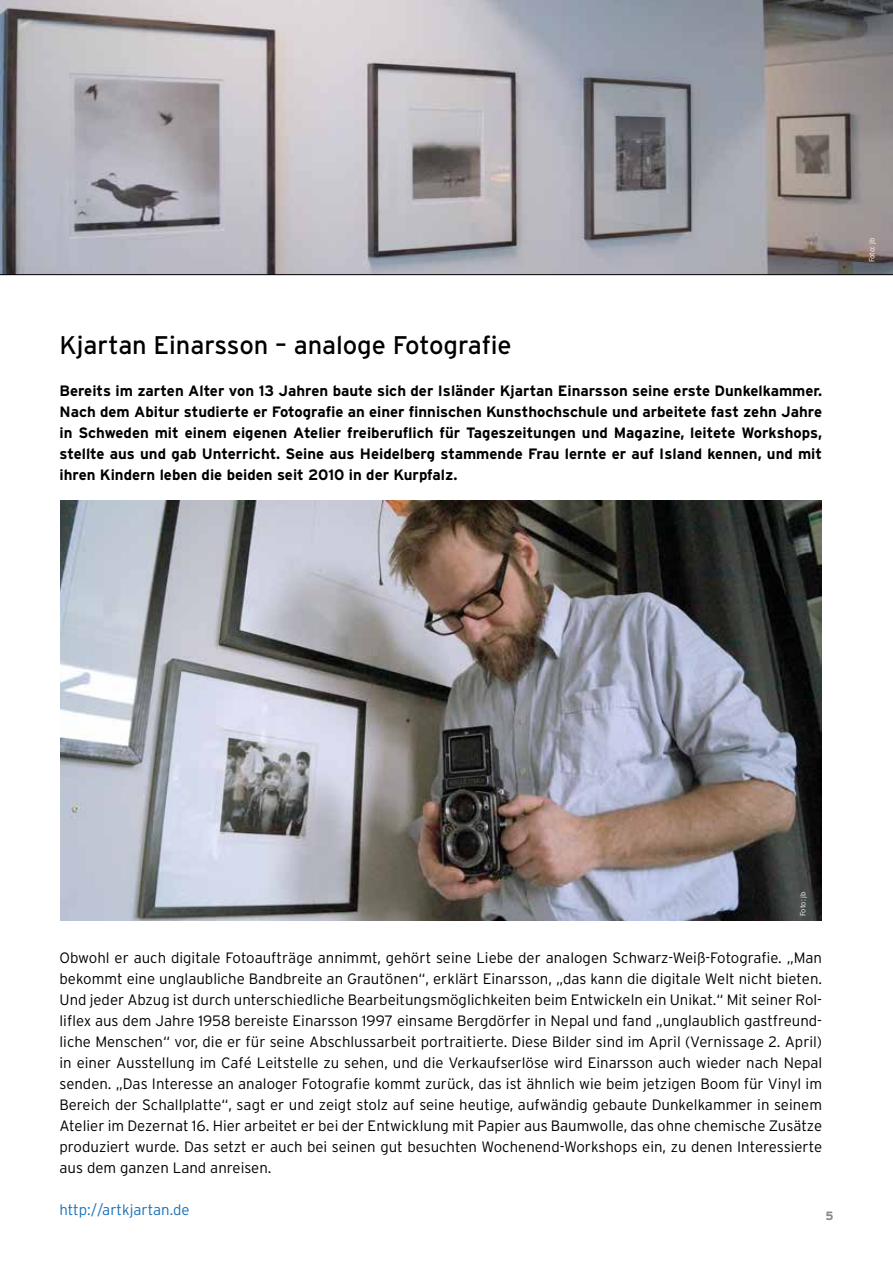
<style>
.page{position:relative;width:893px;height:1263px;background:#fff}
.page>*{position:absolute;margin:0;border:0;box-sizing:border-box;transform-origin:0 0}
.t1{font:25.5px "Interstate";color:#000}
.t2{font:300 15px/21px "Interstate";color:#000;text-align:justify}
.t3{font:700 15px/21px "Interstate";color:#000;text-align:justify}
.t4{font:300 15px "Interstate";color:#1a70b8}
.t5{font:700 12px "Interstate";color:#878786}
.t6{font:300 7.5px "Interstate";letter-spacing:-.02em;color:#fff}
</style>
<div class="page">
<img style="left:0;top:0;width:893px;height:274px">
<img style="left:60px;top:501px;width:761px;height:420px">
<hr style="left:0;top:274px;width:893px;height:1px;background:#000">
<h1 class="t1" style="left:60px;top:329px;width:454px">Kjartan Einarsson – analoge Fotografie</h1>
<p class="t3" style="left:60px;top:380px;width:764px">Bereits im zarten Alter von 13 Jahren baute sich der Isländer Kjartan Einarsson seine erste Dunkelkammer.<br>Nach dem Abitur studierte er Fotografie an einer finnischen Kunsthochschule und arbeitete fast zehn Jahre in Schweden mit einem eigenen Atelier freiberuflich für Tageszeitungen und Magazine, leitete Workshops, stellte aus und gab Unterricht. Seine aus Heidelberg stammende Frau lernte er auf Island kennen, und mit ihren Kindern leben die beiden seit 2010 in der Kurpfalz.</p>
<p class="t6" style="left:867px;top:262px;width:26px;rotate:-90deg">Foto: jb</p>
<p class="t6" style="left:798px;top:916px;width:26px;rotate:-90deg">Foto: jb</p>
<p class="t2" style="left:60px;top:947px;width:764px">Obwohl er auch digitale Fotoaufträge annimmt, gehört seine Liebe der analogen Schwarz-Weiß-Fotografie. „Man bekommt eine unglaubliche Bandbreite an Grautönen“, erklärt Einarsson, „das kann die digitale Welt nicht bieten.<br>Und jeder Abzug ist durch unterschiedliche Bearbeitungsmöglichkeiten beim Entwickeln ein Unikat.“ Mit seiner Rol&shy;liflex aus dem Jahre 1958 bereiste Einarsson 1997 einsame Bergdörfer in Nepal und fand „unglaublich gastfreund&shy;liche Menschen“ vor, die er für seine Abschlussarbeit portraitierte. Diese Bilder sind im April (Vernissage 2. April) in einer Ausstellung im Café Leitstelle zu sehen, und die Verkaufserlöse wird Einarsson auch wieder nach Nepal senden. „Das Interesse an analoger Fotografie kommt zurück, das ist ähnlich wie beim jetzigen Boom für Vinyl im Bereich der Schallplatte“, sagt er und zeigt stolz auf seine heutige, aufwändig gebaute Dunkelkammer in seinem Atelier im Dezernat 16. Hier arbeitet er bei der Entwicklung mit Papier aus Baumwolle, das ohne chemische Zusätze produziert wurde. Das setzt er auch bei seinen gut besuchten Wochenend-Workshops ein, zu denen Interessierte aus dem ganzen Land anreisen.</p>
<p class="t4" style="left:60px;top:1200px;width:132px">http://artkjartan.de</p>
<p class="t5" style="left:825px;top:1209px;width:10px">5</p>
</div>
